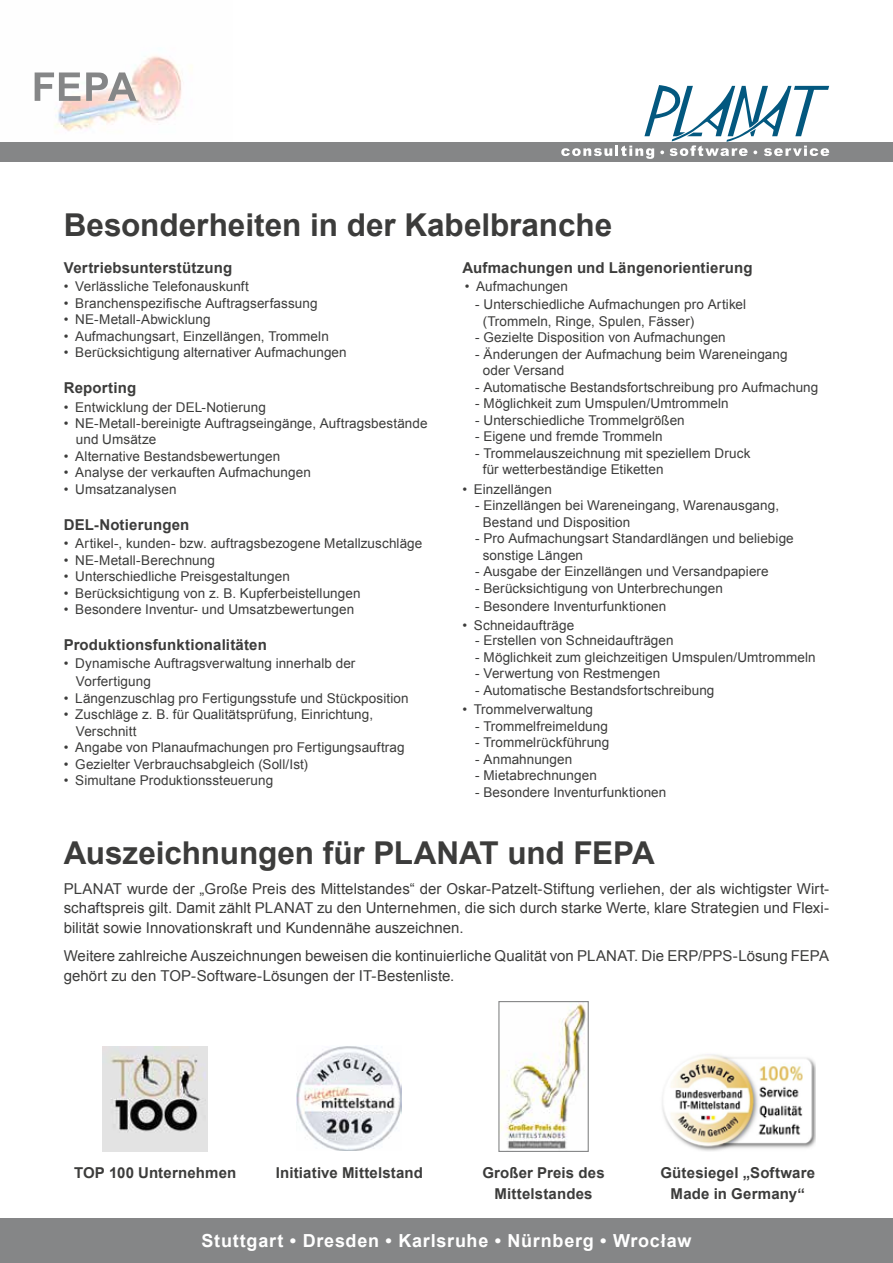
<style>
.page{position:relative;width:893px;height:1263px;background:#fff}
.page>*{position:absolute;margin:0;border:0;box-sizing:border-box;transform-origin:0 0}
.t1{font:700 31.5px "Arial";letter-spacing:-.005em;color:#3c3c3b}
.t2{font:700 18px "Arial";letter-spacing:.04em;color:#fff}
.t3{font:15px/19.5px "Arial";color:#3c3c3b;text-align:justify}
.t4{font:700 15px/21px "Arial";letter-spacing:.01em;color:#3c3c3b;text-align:center}
.t5{font:13.5px/16.5px "Arial";letter-spacing:.005em;color:#3c3c3b}
</style>
<div class="page">
<img style="left:34px;top:55px;width:158px;height:76px">
<svg style="left:35px;top:72px;width:101px;height:29px"></svg>
<img style="left:103px;top:1047px;width:105px;height:105px">
<img style="left:500px;top:1004px;width:86px;height:145px">
<div style="left:498px;top:1001px;width:91px;height:151px;border:1px solid #858687"></div>
<img style="left:662px;top:1054px;width:154px;height:97px">
<img style="left:297px;top:1046px;width:105px;height:105px">
<div style="left:0;top:142px;width:893px;height:20px;background:#858687"></div>
<div style="left:0;top:1218px;width:893px;height:45px;background:#858687"></div>
<svg style="left:561px;top:85px;width:268px;height:74px"></svg>
<h1 class="t1" style="left:64px;top:204px;width:550px">Besonderheiten in der Kabelbranche</h1>
<p class="t4" style="left:64px;top:258px;width:170px">Vertriebsunterstützung</p>
<p class="t5" style="left:64px;top:279px;width:187px">• Verlässliche Telefonauskunft</p>
<p class="t5" style="left:64px;top:295px;width:255px">• Branchenspezifische Auftragserfassung</p>
<p class="t5" style="left:64px;top:312px;width:148px">• NE-Metall-Abwicklung</p>
<p class="t5" style="left:64px;top:328px;width:266px">• Aufmachungsart, Einzellängen, Trommeln</p>
<p class="t5" style="left:64px;top:345px;width:284px">• Berücksichtigung alternativer Aufmachungen</p>
<p class="t4" style="left:64px;top:378px;width:74px">Reporting</p>
<p class="t5" style="left:64px;top:399px;width:204px">• Entwicklung der DEL-Notierung</p>
<p class="t5" style="left:76px;top:415px;width:353px;text-indent:-12px">• NE-Metall-bereinigte Auftragseingänge, Auftragsbestände und Umsätze</p>
<p class="t5" style="left:64px;top:448px;width:218px">• Alternative Bestandsbewertungen</p>
<p class="t5" style="left:64px;top:465px;width:248px">• Analyse der verkauften Aufmachungen</p>
<p class="t5" style="left:64px;top:481px;width:114px">• Umsatzanalysen</p>
<p class="t4" style="left:64px;top:515px;width:127px">DEL-Notierungen</p>
<p class="t5" style="left:64px;top:535px;width:360px">• Artikel-, kunden- bzw. auftragsbezogene Metallzuschläge</p>
<p class="t5" style="left:64px;top:552px;width:153px">• NE-Metall-Berechnung</p>
<p class="t5" style="left:64px;top:568px;width:228px">• Unterschiedliche Preisgestaltungen</p>
<p class="t5" style="left:64px;top:585px;width:298px">• Berücksichtigung von z. B. Kupferbeistellungen</p>
<p class="t5" style="left:64px;top:601px;width:292px">• Besondere Inventur- und Umsatzbewertungen</p>
<p class="t4" style="left:64px;top:635px;width:204px">Produktionsfunktionalitäten</p>
<p class="t5" style="left:76px;top:654px;width:281px;line-height:18px;text-indent:-12px">• Dynamische Auftragsverwaltung innerhalb der<br>Vorfertigung</p>
<p class="t5" style="left:64px;top:690px;width:346px">• Längenzuschlag pro Fertigungsstufe und Stückposition</p>
<p class="t5" style="left:76px;top:706px;width:299px;text-indent:-12px">• Zuschläge z. B. für Qualitätsprüfung, Einrichtung,<br>Verschnitt</p>
<p class="t5" style="left:64px;top:739px;width:342px">• Angabe von Planaufmachungen pro Fertigungsauftrag</p>
<p class="t5" style="left:64px;top:756px;width:246px">• Gezielter Verbrauchsabgleich (Soll/Ist)</p>
<p class="t5" style="left:64px;top:772px;width:211px">• Simultane Produktionssteuerung</p>
<p class="t4" style="left:462px;top:258px;width:291px">Aufmachungen und Längenorientierung</p>
<p class="t5" style="left:465px;top:279px;width:105px">• Aufmachungen</p>
<p class="t5" style="left:483px;top:297px;width:265px;text-indent:-8px">- Unterschiedliche Aufmachungen pro Artikel (Trommeln, Ringe, Spulen, Fässer)</p>
<p class="t5" style="left:475px;top:330px;width:252px">- Gezielte Disposition von Aufmachungen</p>
<p class="t5" style="left:483px;top:346px;width:306px;text-indent:-8px">- Änderungen der Aufmachung beim Wareneingang oder Versand</p>
<p class="t5" style="left:475px;top:379px;width:345px">- Automatische Bestandsfortschreibung pro Aufmachung</p>
<p class="t5" style="left:475px;top:396px;width:255px">- Möglichkeit zum Umspulen/Umtrommeln</p>
<p class="t5" style="left:475px;top:412px;width:211px">- Unterschiedliche Trommelgrößen</p>
<p class="t5" style="left:475px;top:429px;width:189px">- Eigene und fremde Trommeln</p>
<p class="t5" style="left:483px;top:445px;width:269px;text-indent:-8px">- Trommelauszeichnung mit speziellem Druck für wetterbeständige Etiketten</p>
<p class="t5" style="left:462px;top:481px;width:91px">• Einzellängen</p>
<p class="t5" style="left:483px;top:498px;width:298px;text-indent:-8px">- Einzellängen bei Wareneingang, Warenausgang,<br>Bestand und Disposition</p>
<p class="t5" style="left:483px;top:531px;width:313px;text-indent:-8px">- Pro Aufmachungsart Standardlängen und beliebige sonstige Längen</p>
<p class="t5" style="left:475px;top:564px;width:295px">- Ausgabe der Einzellängen und Versandpapiere</p>
<p class="t5" style="left:475px;top:580px;width:249px">- Berücksichtigung von Unterbrechungen</p>
<p class="t5" style="left:475px;top:598px;width:193px">- Besondere Inventurfunktionen</p>
<p class="t5" style="left:462px;top:618px;width:113px">• Schneidaufträge</p>
<p class="t5" style="left:475px;top:633px;width:200px">- Erstellen von Schneidaufträgen</p>
<p class="t5" style="left:475px;top:649px;width:342px">- Möglichkeit zum gleichzeitigen Umspulen/Umtrommeln</p>
<p class="t5" style="left:475px;top:666px;width:187px">- Verwertung von Restmengen</p>
<p class="t5" style="left:475px;top:682px;width:241px">- Automatische Bestandsfortschreibung</p>
<p class="t5" style="left:462px;top:702px;width:132px">• Trommelverwaltung</p>
<p class="t5" style="left:475px;top:718px;width:134px">- Trommelfreimeldung</p>
<p class="t5" style="left:475px;top:735px;width:136px">- Trommelrückführung</p>
<p class="t5" style="left:475px;top:751px;width:99px">- Anmahnungen</p>
<p class="t5" style="left:475px;top:768px;width:123px">- Mietabrechnungen</p>
<p class="t5" style="left:475px;top:784px;width:193px">- Besondere Inventurfunktionen</p>
<h1 class="t1" style="left:64px;top:832px;width:592px">Auszeichnungen für PLANAT und FEPA</h1>
<p class="t3" style="left:64px;top:879px;width:767px">PLANAT wurde der „Große Preis des Mittelstandes“ der Oskar-Patzelt-Stiftung verliehen, der als wichtigster Wirt&shy;schaftspreis gilt. Damit zählt PLANAT zu den Unternehmen, die sich durch starke Werte, klare Strategien und Flexi&shy;bilität sowie Innovationskraft und Kundennähe auszeichnen.</p>
<p class="t3" style="left:64px;top:946px;width:767px">Weitere zahlreiche Auszeichnungen beweisen die kontinuierliche Qualität von PLANAT. Die ERP/PPS-Lösung FEPA gehört zu den TOP-Software-Lösungen der IT-Bestenliste.</p>
<p class="t4" style="left:74px;top:1162px;width:164px">TOP 100 Unternehmen</p>
<p class="t4" style="left:276px;top:1162px;width:149px">Initiative Mittelstand</p>
<p class="t4" style="left:482px;top:1162px;width:124px">Großer Preis des<br>Mittelstandes</p>
<p class="t4" style="left:660px;top:1162px;width:156px">Gütesiegel „Software<br>Made in Germany“</p>
<h2 class="t2" style="left:202px;top:1229px;width:491px">Stuttgart • Dresden • Karlsruhe • Nürnberg • Wrocław</h2>
</div>
